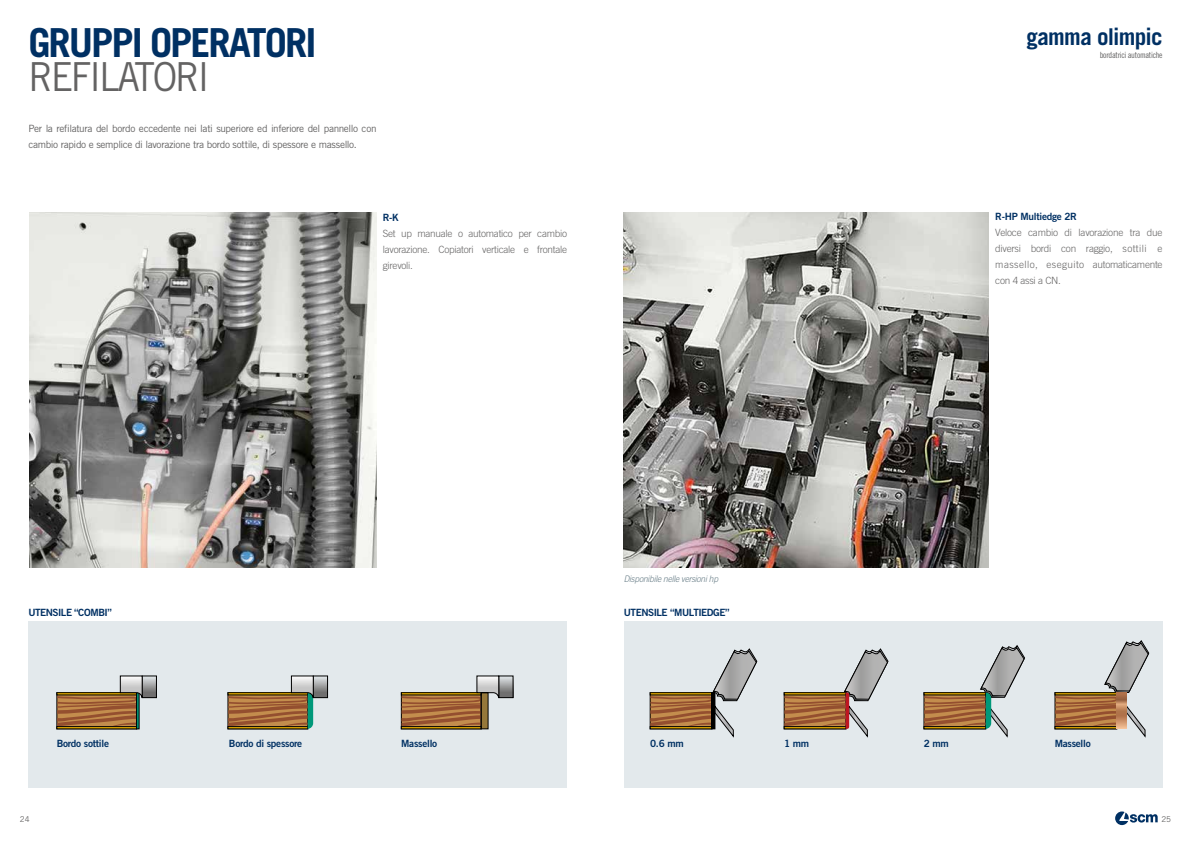
<style>
.page{position:relative;width:1191px;height:842px;background:#fff}
.page>*{position:absolute;margin:0;border:0;box-sizing:border-box;transform-origin:0 0}
.t1{font:700 40px "Trade Gothic LT Std";letter-spacing:-.05em;color:#003063}
.t2{font:40px "Trade Gothic LT Std";letter-spacing:-.06em;color:#646363;scale:.92 1}
.t3{font:700 23.1px "Trade Gothic LT Std";letter-spacing:-.035em;color:#003063}
.t4{font:300 10px/16px "Trade Gothic LT Std";letter-spacing:-.025em;color:#646363;text-align:justify}
.t5{font:10px/16px "Trade Gothic LT Std";letter-spacing:-.035em;color:#646363}
.t6{font:10px "Trade Gothic LT Std Bd 2";letter-spacing:-.025em;color:#003063}
.t7{font:10px "Trade Gothic LT Std Bd 2";letter-spacing:-.05em;color:#003063}
.t8{font:10px "Trade Gothic LT Std Bd 2";letter-spacing:-.045em;color:#003063}
.t9{font:italic 300 9px "Trade Gothic LT Std";letter-spacing:-.025em;color:#647a84;scale:.94 1}
.t10{font:8.5px "Trade Gothic LT Std Cn 18";letter-spacing:-.03em;color:#646363}
.t11{font:8px "Trade Gothic LT Std";color:#646363}
</style>
<div class="page">
<img style="left:29px;top:213px;width:348px;height:354px">
<img style="left:624px;top:213px;width:364px;height:354px">
<div style="left:624px;top:622px;width:538px;height:166px;background:#e3e9ec"></div>
<div style="left:28px;top:622px;width:539px;height:166px;background:#e3e9ec"></div>
<svg style="left:315px;top:678px;width:11px;height:18px"></svg>
<div style="left:313px;top:676px;width:15px;height:22px;border:1px solid #000"></div>
<svg style="left:228px;top:675px;width:86px;height:54px"></svg>
<svg style="left:144px;top:678px;width:11px;height:18px"></svg>
<div style="left:142px;top:676px;width:15px;height:22px;border:1px solid #000"></div>
<div style="left:136px;top:692px;width:3px;height:37px;border:1px solid #000"></div>
<svg style="left:56px;top:675px;width:87px;height:52px"></svg>
<svg style="left:500px;top:678px;width:11px;height:18px"></svg>
<div style="left:498px;top:676px;width:15px;height:22px;border:1px solid #000"></div>
<svg style="left:401px;top:675px;width:98px;height:52px"></svg>
<div style="left:481px;top:693px;width:7px;height:36px;background:#96783a"></div>
<div style="left:481px;top:692px;width:7px;height:37px;border:1px solid #000"></div>
<svg style="left:650px;top:649px;width:107px;height:88px"></svg>
<div style="left:650px;top:692px;width:62px;height:3px;border:1px solid #000"></div>
<div style="left:650px;top:726px;width:62px;height:3px;border:1px solid #000"></div>
<div style="left:711px;top:692px;width:4px;height:37px;border:1px solid #000"></div>
<svg style="left:1054px;top:640px;width:95px;height:97px"></svg>
<div style="left:1055px;top:692px;width:61px;height:3px;border:1px solid #000"></div>
<div style="left:1054px;top:726px;width:62px;height:3px;border:1px solid #000"></div>
<svg style="left:1116px;top:693px;width:10px;height:36px"></svg>
<svg style="left:923px;top:645px;width:101px;height:92px"></svg>
<svg style="left:784px;top:649px;width:104px;height:88px"></svg>
<svg style="left:1115px;top:811px;width:42px;height:14px"></svg>
<h1 class="t1" style="left:28px;top:18px;width:289px">GRUPPI OPERATORI</h1>
<h1 class="t2" style="left:28px;top:53px;width:199px">REFILATORI</h1>
<p class="t5" style="left:28px;top:120px;width:350px">Per la refilatura del bordo eccedente nei lati superiore ed inferiore del pannello con cambio rapido e semplice di lavorazione tra bordo sottile, di spessore e massello.</p>
<p class="t6" style="left:383px;top:212px;width:18px">R-K</p>
<p class="t4" style="left:383px;top:226px;width:186px">Set up manuale o automatico per cambio lavorazione. Copiatori verticale e frontale girevoli.</p>
<p class="t9" style="left:624px;top:573px;width:102px">Disponibile nelle versioni hp</p>
<p class="t8" style="left:28px;top:606px;width:85px">UTENSILE “COMBI”</p>
<p class="t7" style="left:624px;top:606px;width:107px">UTENSILE “MULTIEDGE”</p>
<h2 class="t3" style="left:1026px;top:23px;width:138px">gamma olimpic</h2>
<p class="t10" style="left:1099px;top:50px;width:64px">bordatrici automatiche</p>
<p class="t6" style="left:995px;top:210px;width:83px">R-HP Multiedge 2R</p>
<p class="t4" style="left:995px;top:224px;width:169px">Veloce cambio di lavorazione tra due diversi bordi con raggio, sottili e massello, eseguito automaticamente con 4 assi a CN.</p>
<p class="t6" style="left:57px;top:737px;width:54px">Bordo sottile</p>
<p class="t6" style="left:229px;top:737px;width:75px">Bordo di spessore</p>
<p class="t6" style="left:401px;top:737px;width:38px">Massello</p>
<p class="t6" style="left:650px;top:737px;width:35px">0.6 mm</p>
<p class="t6" style="left:784px;top:737px;width:27px">1 mm</p>
<p class="t6" style="left:923px;top:737px;width:27px">2 mm</p>
<p class="t6" style="left:1054px;top:737px;width:38px">Massello</p>
<p class="t11" style="left:20px;top:814px;width:11px">24</p>
<p class="t11" style="left:1161px;top:814px;width:11px">25</p>
</div>
